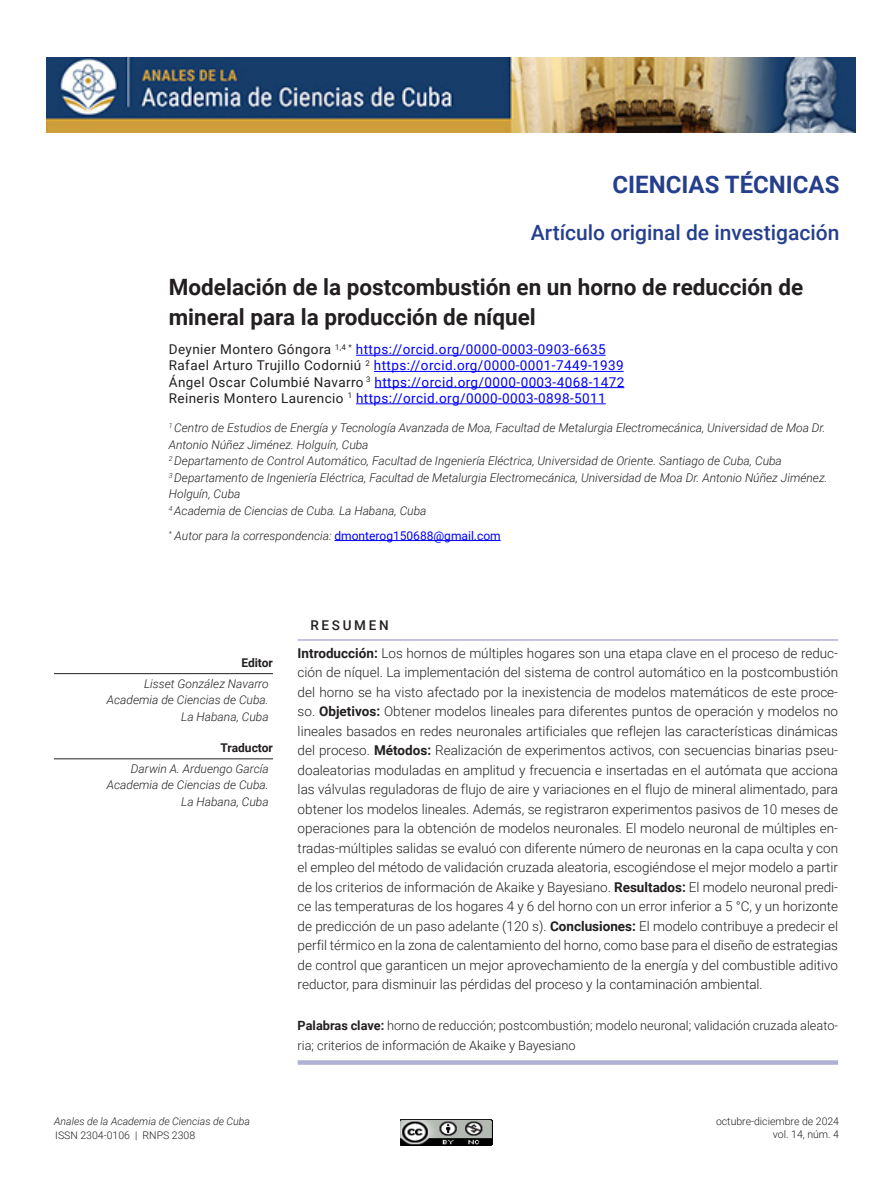
<style>
.page{position:relative;width:893px;height:1191px;background:#fff}
.page>*{position:absolute;margin:0;border:0;box-sizing:border-box;transform-origin:0 0}
.Sección{font:700 24px "Roboto";color:#253f8e}
.Título_del_Artículo{font:700 22.5px/30px "Roboto";color:#231f20}
.Tipo_de_artículo{font:500 21px "Roboto";color:#253f8e}
.Texto_del_Resumen_y{font:300 13.5px/19.5px "Roboto";color:#231f20;text-align:justify}
.Autores{font:13.5px "Roboto";letter-spacing:.03em;color:#00f}
.Palabra_Resumen_y_Ab{font:500 13.5px "Roboto";letter-spacing:.2em;color:#231f20}
.Palabras_clave___Key{font:300 12.75px/19.5px "Roboto";color:#231f20}
.Autores_Datos{font:italic 300 12px/16.5px "Roboto";color:#231f20}
.Créditos_realización{font:italic 300 12px "Roboto";color:#231f20}
.Autor_para_la_corres{font:italic 300 12px "Roboto";color:#231f20}
.Créditos_realización-2{font:700 12px "Roboto";color:#231f20}
.t1{font:300 10.5px/12.6px "Roboto";color:#231f20;text-align:right}
.t2{font:italic 300 10.5px "Roboto";color:#231f20}
.s1{color:#231f20}
.s2{font-weight:400;font-style:normal;color:#00f}
.s3{font-weight:700}
</style>
<div class="page">
<img style="left:401px;top:1119px;width:91px;height:26px">
<img style="left:47px;top:57px;width:808px;height:75px">
<hr style="left:356px;top:355px;width:250px;height:1px;background:#00f">
<hr style="left:374px;top:371px;width:250px;height:1px;background:#00f">
<hr style="left:375px;top:387px;width:249px;height:1px;background:#00f">
<hr style="left:356px;top:403px;width:250px;height:1px;background:#00f">
<hr style="left:334px;top:540px;width:167px;height:1px;background:#00f">
<hr style="left:54px;top:673px;width:219px;height:1px;background:#231f20">
<hr style="left:54px;top:758px;width:219px;height:1px;background:#231f20">
<hr style="left:298px;top:639px;width:540px;height:1px;background:#afb0d2">
<svg style="left:298px;top:1060px;width:540px;height:4px;background:#b4b5d5"></svg>
<p class="Sección" style="left:613px;top:168px;width:228px">CIENCIAS TÉCNICAS</p>
<p class="Tipo_de_artículo" style="left:531px;top:217px;width:310px">Artículo original de investigación</p>
<p class="Título_del_Artículo" style="left:169px;top:271px;width:636px">Modelación de la postcombustión en un horno de reducción de mineral para la producción de níquel</p>
<p class="Autores" style="left:169px;top:340px;width:438px"><span class="s1">Deynier Montero Góngora</span> <sup>1,4</sup> <sup>*</sup> https://orcid.org/0000-0003-0903-6635</p>
<p class="Autores" style="left:169px;top:356px;width:456px"><span class="s1">Rafael Arturo Trujillo Codorniú</span> <sup>2</sup> https://orcid.org/0000-0001-7449-1939</p>
<p class="Autores" style="left:169px;top:372px;width:457px"><span class="s1">Ángel Oscar Columbié Navarro</span> <sup>3</sup> https://orcid.org/0000-0003-4068-1472</p>
<p class="Autores" style="left:169px;top:388px;width:438px"><span class="s1">Reineris Montero Laurencio</span> <sup>1</sup> https://orcid.org/0000-0003-0898-5011</p>
<p class="Autores_Datos" style="left:169px;top:419px;width:658px"><sup>1</sup> Centro de Estudios de Energía y Tecnología Avanzada de Moa, Facultad de Metalurgia Electromecánica, Universidad de Moa Dr.<br>Antonio Núñez Jiménez. Holguín, Cuba</p>
<p class="Autores_Datos" style="left:169px;top:452px;width:615px"><sup>2</sup> Departamento de Control Automático, Facultad de Ingeniería Eléctrica, Universidad de Oriente. Santiago de Cuba, Cuba</p>
<p class="Autores_Datos" style="left:169px;top:469px;width:660px"><sup>3</sup> Departamento de Ingeniería Eléctrica, Facultad de Metalurgia Electromecánica, Universidad de Moa Dr. Antonio Núñez Jiménez.<br>Holguín, Cuba</p>
<p class="Autores_Datos" style="left:169px;top:502px;width:259px"><sup>4</sup> Academia de Ciencias de Cuba. La Habana, Cuba</p>
<p class="Autor_para_la_corres" style="left:169px;top:527px;width:333px"><sup>*</sup> Autor para la correspondencia: <span class="s2">dmonterog150688@gmail.com</span></p>
<p class="Créditos_realización-2" style="left:241px;top:654px;width:33px">Editor</p>
<p class="Créditos_realización" style="left:144px;top:675px;width:126px">Lisset González Navarro</p>
<p class="Créditos_realización" style="left:107px;top:691px;width:163px">Academia de Ciencias de Cuba.</p>
<p class="Créditos_realización" style="left:181px;top:708px;width:89px">La Habana, Cuba</p>
<p class="Créditos_realización-2" style="left:221px;top:739px;width:54px">Traductor</p>
<p class="Créditos_realización" style="left:131px;top:760px;width:139px">Darwin A. Arduengo García</p>
<p class="Créditos_realización" style="left:107px;top:776px;width:163px">Academia de Ciencias de Cuba.</p>
<p class="Créditos_realización" style="left:181px;top:793px;width:89px">La Habana, Cuba</p>
<p class="Palabra_Resumen_y_Ab" style="left:310px;top:615px;width:80px">RESUMEN</p>
<p class="Texto_del_Resumen_y" style="left:298px;top:642px;width:542px"><span class="s3">Introducción:</span> Los hornos de múltiples hogares son una etapa clave en el proceso de reduc&shy;ción de níquel. La implementación del sistema de control automático en la postcombustión del horno se ha visto afectado por la inexistencia de modelos matemáticos de este proce&shy;so. <span class="s3">Objetivos:</span> Obtener modelos lineales para diferentes puntos de operación y modelos no lineales basados en redes neuronales artificiales que reflejen las características dinámicas del proceso. <span class="s3">Métodos:</span> Realización de experimentos activos, con secuencias binarias pseu&shy;doaleatorias moduladas en amplitud y frecuencia e insertadas en el autómata que acciona las válvulas reguladoras de flujo de aire y variaciones en el flujo de mineral alimentado, para obtener los modelos lineales. Además, se registraron experimentos pasivos de 10 meses de operaciones para la obtención de modelos neuronales. El modelo neuronal de múltiples en&shy;tradas-múltiples salidas se evaluó con diferente número de neuronas en la capa oculta y con el empleo del método de validación cruzada aleatoria, escogiéndose el mejor modelo a partir de los criterios de información de Akaike y Bayesiano. <span class="s3">Resultados:</span> El modelo neuronal predi&shy;ce las temperaturas de los hogares 4 y 6 del horno con un error inferior a 5 °C, y un horizonte de predicción de un paso adelante (120 s). <span class="s3">Conclusiones:</span> El modelo contribuye a predecir el perfil térmico en la zona de calentamiento del horno, como base para el diseño de estrategias de control que garanticen un mejor aprovechamiento de la energía y del combustible aditivo reductor, para disminuir las pérdidas del proceso y la contaminación ambiental.</p>
<p class="Palabras_clave___Key" style="left:298px;top:1015px;width:542px"><span class="s3">Palabras clave:</span> horno de reducción; postcombustión; modelo neuronal; validación cruzada aleato&shy;ria; criterios de información de Akaike y Bayesiano</p>
<p class="t2" style="left:54px;top:1114px;width:197px">Anales de la Academia de Ciencias de Cuba</p>
<p class="t1" style="left:55px;top:1129px;width:141px">ISSN 2304-0106 | RNPS 2308</p>
<p class="t1" style="left:716px;top:1114px;width:125px">octubre-diciembre de 2024 vol. 14, núm. 4</p>
</div>
